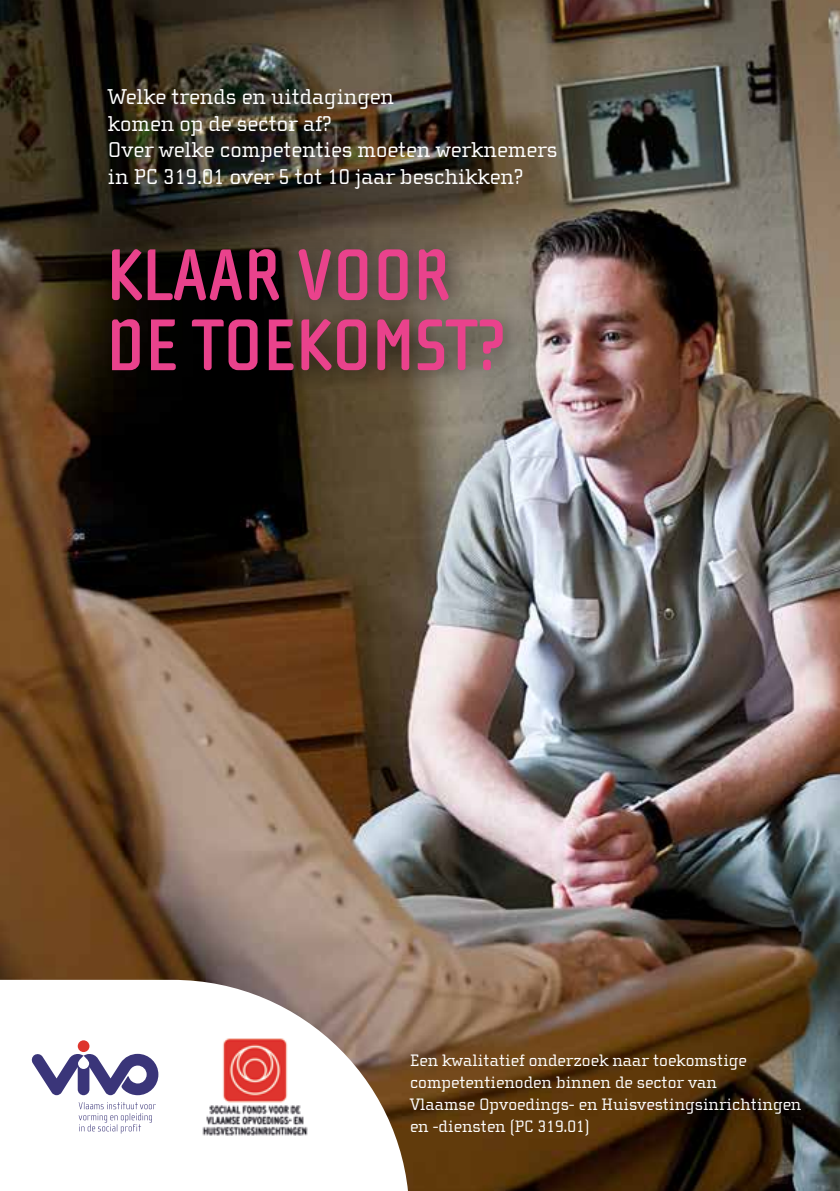
<style>
.page{position:relative;width:840px;height:1191px;background:#fff}
.page>*{position:absolute;margin:0;border:0;box-sizing:border-box;transform-origin:0 0}
.t1{font:700 75px/70px "Cholla Sans";color:#e9428c}
.t2{font:22px/26.4px "Cholla Slab";color:#fff}
.t3{font:17px/22px "Cholla Slab";color:#fff}
</style>
<div class="page">
<img style="left:0;top:0;width:839px;height:1191px">
<div style="left:91px;top:229px;width:439px;height:169px;background:#000;opacity:.75"></div>
<svg style="left:0;top:979px;width:409px;height:212px"></svg>
<svg style="left:79px;top:1102px;width:77px;height:31px"></svg>
<div style="left:78px;top:1040px;width:11px;height:12px;background:#de352d;border-radius:50%"></div>
<svg style="left:31px;top:1053px;width:127px;height:42px"></svg>
<img style="left:195px;top:1031px;width:119px;height:111px">
<p class="t2" style="left:108px;top:84px;width:451px">Welke trends en uitdagingen<br>komen op de sector af?<br>Over welke competenties moeten werknemers in PC 319.01 over 5 tot 10 jaar beschikken?</p>
<h1 class="t1" style="left:106px;top:241px;width:401px">KLAAR VOOR<br>DE TOEKOMST?</h1>
<p class="t3" style="left:410px;top:1049px;width:392px">Een kwalitatief onderzoek naar toekomstige competentienoden binnen de sector van<br>Vlaamse Opvoedings- en Huisvestingsinrichtingen en -diensten (PC 319.01)</p>
</div>
